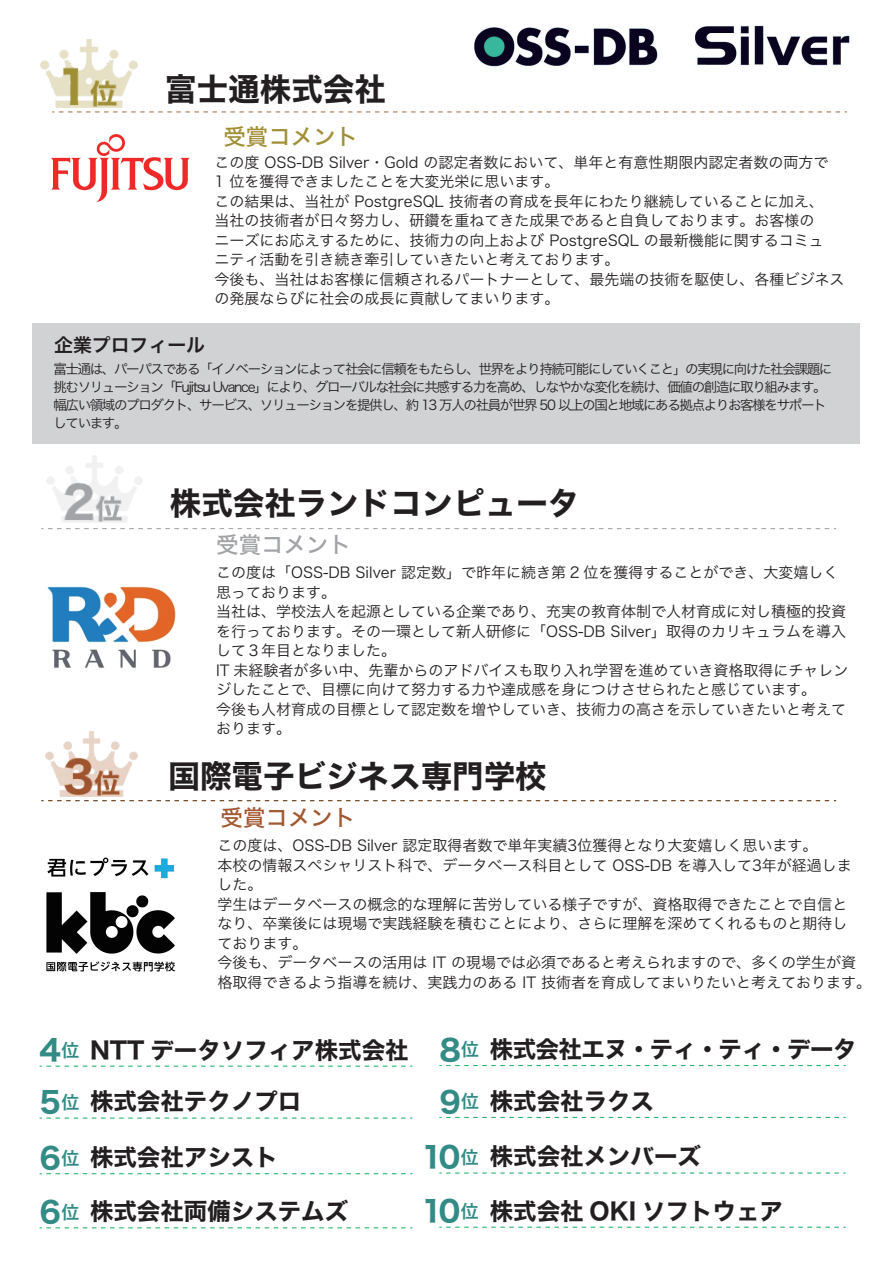
<style>
.page{position:relative;width:893px;height:1263px;background:#fff}
.page>*{position:absolute;margin:0;border:0;box-sizing:border-box;transform-origin:0 0}
.t1{font:31.5px "Hiragino Sans W7";color:#231f20}
.t2{font:23.4px "Hiragino Sans W7";color:#231f20}
.t3{font:23.4px "Hiragino Sans W7";letter-spacing:-.025em;color:#231f20}
.t4{font:22.5px "Hiragino Sans W5";color:#a2a3a7}
.t5{font:22.5px "Hiragino Sans W5";color:#a15730}
.t6{font:22.5px "Hiragino Sans W5";color:#a18f38}
.t7{font:18.9px "Hiragino Sans W6";color:#231f20}
.t8{font:15px/19.5px "Hiragino Sans W3";color:#231f20}
.t9{font:13.5px/18px "Hiragino Sans W3";letter-spacing:-.1em;color:#231f20}
.s1{font-size:29.1px;color:#328b85}
.s2{font-family:"Hiragino Sans W6";font-size:17.85px;color:#328b85}
</style>
<div class="page">
<img style="left:475px;top:25px;width:375px;height:43px">
<img style="left:47px;top:456px;width:95px;height:67px">
<img style="left:45px;top:732px;width:92px;height:64px">
<svg style="left:41px;top:528px;width:795px;height:1px"></svg>
<svg style="left:41px;top:800px;width:795px;height:1px"></svg>
<svg style="left:40px;top:1117px;width:372px;height:2px"></svg>
<div style="left:32px;top:324px;width:827px;height:120px;background:#d1d2d4"></div>
<img style="left:41px;top:40px;width:96px;height:67px">
<svg style="left:52px;top:111px;width:795px;height:1px"></svg>
<img style="left:51px;top:134px;width:139px;height:68px">
<img style="left:46px;top:857px;width:129px;height:115px">
<img style="left:47px;top:586px;width:129px;height:82px">
<svg style="left:40px;top:1173px;width:372px;height:1px"></svg>
<svg style="left:40px;top:1227px;width:372px;height:1px"></svg>
<svg style="left:40px;top:1065px;width:372px;height:2px"></svg>
<svg style="left:439px;top:1117px;width:407px;height:1px"></svg>
<svg style="left:439px;top:1172px;width:407px;height:1px"></svg>
<svg style="left:439px;top:1226px;width:407px;height:2px"></svg>
<svg style="left:439px;top:1065px;width:407px;height:1px"></svg>
<h1 class="t1" style="left:165px;top:64px;width:222px">富士通株式会社</h1>
<h3 class="t6" style="left:223px;top:116px;width:136px">受賞コメント</h3>
<p class="t8" style="left:215px;top:151px;width:632px">この度 OSS-DB Silver・Gold の認定者数において、単年と有意性期限内認定者数の両方で<br>1 位を獲得できましたことを大変光栄に思います。<br>この結果は、当社が PostgreSQL 技術者の育成を長年にわたり継続していることに加え、<br>当社の技術者が日々努力し、研鑽を重ねてきた成果であると自負しております。お客様の<br>ニーズにお応えするために、技術力の向上および PostgreSQL の最新機能に関するコミュ<br>ニティ活動を引き続き牽引していきたいと考えております。<br>今後も、当社はお客様に信頼されるパートナーとして、最先端の技術を駆使し、各種ビジネスの発展ならびに社会の成長に貢献してまいります。</p>
<p class="t7" style="left:54px;top:327px;width:152px">企業プロフィール</p>
<p class="t9" style="left:53px;top:359px;width:780px">富士通は、パーパスである「イノベーションによって社会に信頼をもたらし、世界をより持続可能にしていくこと」の実現に向けた社会課題に挑むソリューション「Fujitsu Uvance」により、グローバルな社会に共感する力を高め、しなやかな変化を続け、価値の創造に取り組みます。幅広い領域のプロダクト、サービス、ソリューションを提供し、約 13 万人の社員が世界 50 以上の国と地域にある拠点よりお客様をサポートしています。</p>
<h1 class="t1" style="left:170px;top:479px;width:411px">株式会社ランドコンピュータ</h1>
<h3 class="t4" style="left:216px;top:524px;width:136px">受賞コメント</h3>
<p class="t8" style="left:216px;top:562px;width:634px">この度は「OSS-DB Silver 認定数」で昨年に続き第 2 位を獲得することができ、大変嬉しく思っております。<br>当社は、学校法人を起源としている企業であり、充実の教育体制で人材育成に対し積極的投資を行っております。その一環として新人研修に「OSS-DB Silver」取得のカリキュラムを導入して３年目となりました。<br>IT 未経験者が多い中、先輩からのアドバイスも取り入れ学習を進めていき資格取得にチャレンジしたことで、目標に向けて努力する力や達成感を身につけさせられたと感じています。<br>今後も人材育成の目標として認定数を増やしていき、技術力の高さを示していきたいと考えております。</p>
<h1 class="t1" style="left:169px;top:752px;width:379px">国際電子ビジネス専門学校</h1>
<h3 class="t5" style="left:221px;top:797px;width:136px">受賞コメント</h3>
<p class="t8" style="left:218px;top:835px;width:655px">この度は、OSS-DB Silver 認定取得者数で単年実績3位獲得となり大変嬉しく思います。<br>本校の情報スペシャリスト科で、データベース科目として OSS-DB を導入して3年が経過しま<br>した。<br>学生はデータベースの概念的な理解に苦労している様子ですが、資格取得できたことで自信と<br>なり、卒業後には現場で実践経験を積むことにより、さらに理解を深めてくれるものと期待し<br>ております。<br>今後も、データベースの活用は IT の現場では必須であると考えられますので、多くの学生が資格取得できるよう指導を続け、実践力のある IT 技術者を育成してまいりたいと考えております。</p>
<h2 class="t2" style="left:40px;top:1031px;width:371px"><span class="s1">4</span><span class="s2">位</span> NTT データソフィア株式会社</h2>
<h2 class="t2" style="left:40px;top:1083px;width:263px"><span class="s1">5</span><span class="s2">位</span>株式会社テクノプロ</h2>
<h2 class="t2" style="left:40px;top:1139px;width:240px"><span class="s1">6</span><span class="s2">位</span>株式会社アシスト</h2>
<h2 class="t2" style="left:40px;top:1193px;width:310px"><span class="s1">6</span><span class="s2">位</span>株式会社両備システムズ</h2>
<h2 class="t3" style="left:439px;top:1031px;width:419px"><span class="s1">8</span><span class="s2">位</span>株式会社エヌ・ティ・ティ・データ</h2>
<h2 class="t2" style="left:439px;top:1083px;width:216px"><span class="s1">9</span><span class="s2">位</span>株式会社ラクス</h2>
<h2 class="t2" style="left:421px;top:1138px;width:281px"><span class="s1">10</span><span class="s2">位</span> 株式会社メンバーズ</h2>
<h2 class="t2" style="left:421px;top:1192px;width:363px"><span class="s1">10</span><span class="s2">位</span> 株式会社 OKI ソフトウェア</h2>
</div>
